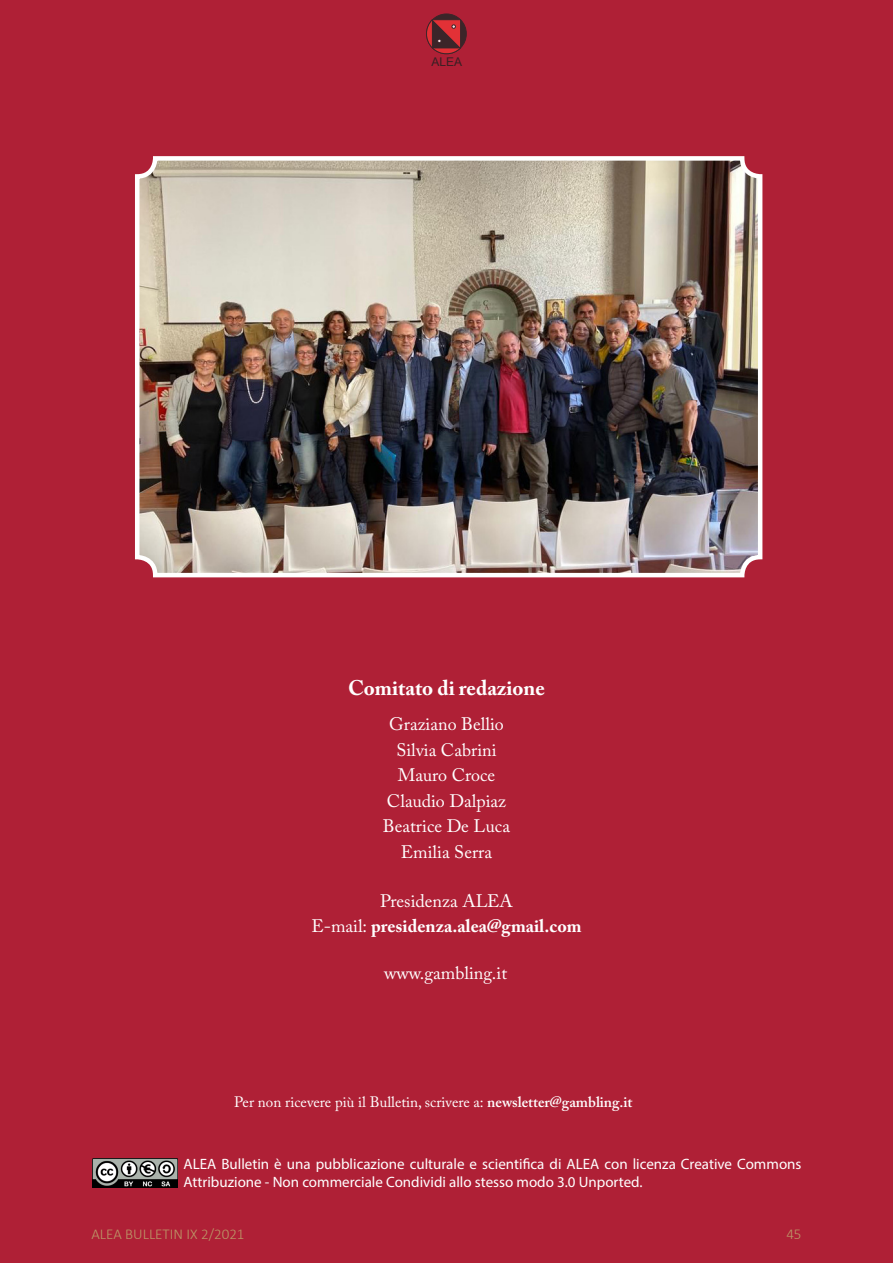
<style>
.page{position:relative;width:893px;height:1263px;background:#af2036}
.page>*{position:absolute;margin:0;border:0;box-sizing:border-box;transform-origin:0 0}
.News_Brief_Title{font:700 21px "Adobe Caslon Pro";color:#fff}
.News_Brief_Body_Text{font:18px "Adobe Caslon Pro";color:#fff}
.News_Brief_Body_Text-2{font:700 18px "Adobe Caslon Pro";color:#fff}
.News_Brief_Title-2{font:18px "Adobe Caslon Pro";color:#fff}
.News_Brief_Body_Text-3{font:15px/18px "Myriad Pro";color:#fff}
.News_Brief_Body_Text-4{font:15px "Adobe Caslon Pro";color:#fff}
.t1{font:300 15px "Calibri";color:#bc9767}
.t2{font:12px "Arial";color:#231f20}
.s1{font-weight:400}
.s2{font-weight:600}
</style>
<div class="page">
<img style="left:92px;top:1158px;width:86px;height:29px">
<img style="left:140px;top:161px;width:617px;height:411px">
<div style="left:135px;top:156px;width:627px;height:421px;border:4px solid #fff;border-radius:18px"></div>
<div style="left:427px;top:14px;width:39px;height:40px;background:#3b2529;border-radius:50%"></div>
<div style="left:426px;top:14px;width:41px;height:40px;border:1px solid #272627;border-radius:50%"></div>
<svg style="left:426px;top:19px;width:35px;height:36px"></svg>
<p class="t2" style="left:431px;top:54px;width:32px">ALEA</p>
<p class="News_Brief_Title" style="left:348px;top:675px;width:198px">Comitato di redazione</p>
<p class="News_Brief_Body_Text" style="left:389px;top:713px;width:116px">Graziano Bellio</p>
<p class="News_Brief_Body_Text" style="left:396px;top:739px;width:102px">Silvia Cabrini</p>
<p class="News_Brief_Body_Text" style="left:398px;top:764px;width:99px">Mauro Croce</p>
<p class="News_Brief_Body_Text" style="left:387px;top:790px;width:121px">Claudio Dalpiaz</p>
<p class="News_Brief_Body_Text" style="left:383px;top:815px;width:129px">Beatrice De Luca</p>
<p class="News_Brief_Body_Text" style="left:401px;top:841px;width:93px">Emilia Serra</p>
<p class="News_Brief_Body_Text" style="left:380px;top:890px;width:134px">Presidenza ALEA</p>
<p class="News_Brief_Body_Text-2" style="left:311px;top:915px;width:272px"><span class="s1">E-mail:</span> presidenza.alea@gmail.com</p>
<p class="News_Brief_Title-2" style="left:384px;top:962px;width:124px">www.gambling.it</p>
<p class="News_Brief_Body_Text-4" style="left:234px;top:1093px;width:400px">Per non ricevere più il Bulletin, scrivere a: <span class="s2">newsletter@gambling.it</span></p>
<p class="News_Brief_Body_Text-3" style="left:184px;top:1155px;width:619px">ALEA Bulletin è una pubblicazione culturale e scientifica di ALEA con licenza Creative Commons<br>Attribuzione - Non commerciale Condividi allo stesso modo 3.0 Unported.</p>
<p class="t1" style="left:91px;top:1225px;width:155px">ALEA BULLETIN IX 2/2021</p>
<p class="t1" style="left:786px;top:1225px;width:17px">45</p>
</div>
